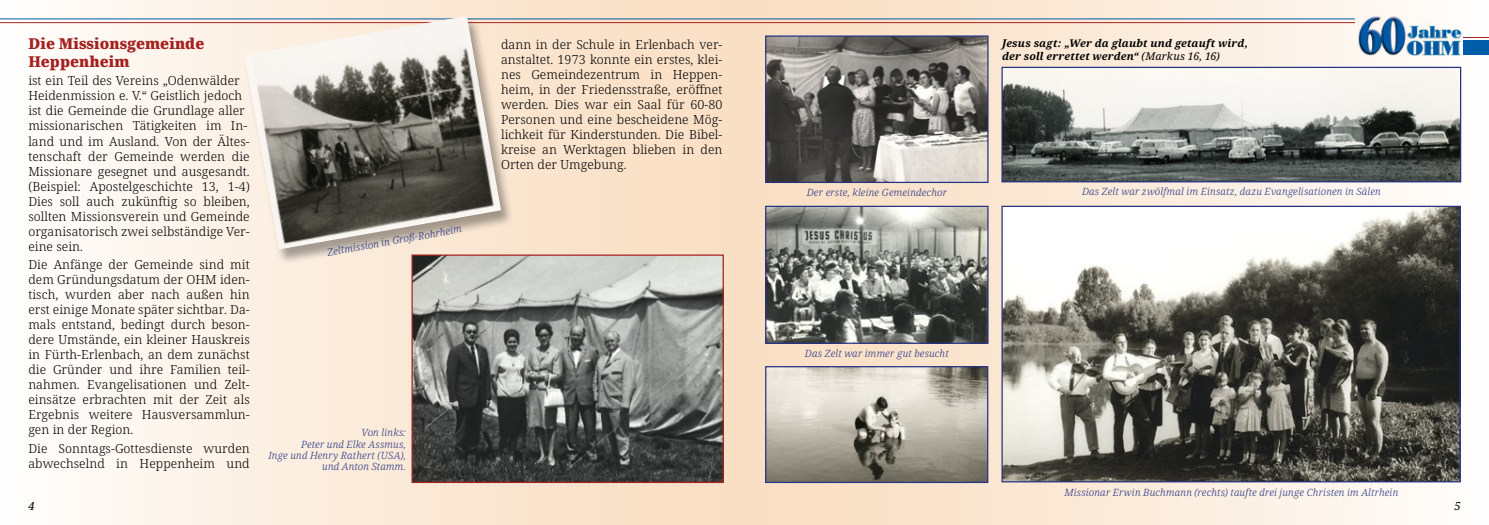
<style>
.page{position:relative;width:1489px;height:525px;background:#fff}
.page>*{position:absolute;margin:0;border:0;box-sizing:border-box;transform-origin:0 0}
.t1{font:900 15px/18px "Noto Serif";color:#a42220}
.t2{font:300 12.5px/15px "Noto Serif";letter-spacing:.005em;color:#000}
.t3{font:italic 11.25px "Noto Serif";color:#000}
.t4{font:italic 700 10.62px/12.8px "Noto Serif";letter-spacing:.015em;color:#000}
.t5{font:italic 300 10px/11.2px "Noto Serif";letter-spacing:.015em;color:#253483;text-align:right}
.s1{font-weight:400}
</style>
<div class="page">
<div style="left:0;top:0;width:744px;height:524px;background:linear-gradient(to right,#fffcfa,#f9dcbf)"></div>
<svg style="left:744px;top:0;width:719px;height:524px"></svg>
<img style="left:1356px;top:14px;width:106px;height:41px">
<div style="left:1462px;top:40px;width:26px;height:15px;background:#005ca9"></div>
<svg style="left:1462px;top:37px;width:26px;height:1px"></svg>
<hr style="left:0;top:18px;width:1354px;height:1px;background:#005ca9">
<hr style="left:0;top:22px;width:1354px;height:1px;background:#a42220">
<div style="left:244px;top:17px;width:271px;height:249px;background:#000;opacity:.35"></div>
<img style="left:244px;top:16px;width:257px;height:233px">
<img style="left:413px;top:256px;width:308px;height:225px">
<div style="left:411px;top:254px;width:312px;height:229px;border:1px solid #a42220"></div>
<img style="left:767px;top:208px;width:219px;height:133px">
<div style="left:765px;top:206px;width:223px;height:137px;border:1px solid #253483"></div>
<img style="left:767px;top:37px;width:219px;height:144px">
<div style="left:765px;top:35px;width:223px;height:148px;border:1px solid #253483"></div>
<img style="left:1003px;top:208px;width:455px;height:272px">
<div style="left:1001px;top:206px;width:459px;height:276px;border:1px solid #253483"></div>
<img style="left:1003px;top:69px;width:455px;height:111px">
<div style="left:1001px;top:67px;width:459px;height:115px;border:1px solid #253483"></div>
<img style="left:767px;top:368px;width:219px;height:113px">
<div style="left:765px;top:366px;width:223px;height:117px;border:1px solid #253483"></div>
<p class="t1" style="left:28px;top:35px;width:177px">Die Missionsgemeinde<br>Heppenheim</p>
<p class="t2" style="left:28px;top:74px;width:223px">ist ein Teil des Vereins „Odenwälder Heidenmission e. V.“ Geistlich jedoch ist die Gemeinde die Grundlage aller missionarischen Tätigkeiten im In&shy;land und im Ausland. Von der Ältes&shy;tenschaft der Gemeinde werden die Missionare gesegnet und ausgesandt. (Beispiel: Apostelgeschichte 13, 1-4)<br>Dies soll auch zukünftig so bleiben, sollten Missionsverein und Gemeinde organisatorisch zwei selbständige Ver&shy;eine sein.</p>
<p class="t2" style="left:28px;top:257px;width:223px;text-align:justify">Die Anfänge der Gemeinde sind mit dem Gründungsdatum der OHM iden&shy;tisch, wurden aber nach außen hin erst einige Monate später sichtbar. Da&shy;mals entstand, bedingt durch beson&shy;dere Umstände, ein kleiner Hauskreis in Fürth-Erlenbach, an dem zunächst die Gründer und ihre Familien teil&shy;nahmen. Evangelisationen und Zelt&shy;einsätze erbrachten mit der Zeit als Ergebnis weitere Hausversammlun&shy;gen in der Region.</p>
<p class="t2" style="left:28px;top:441px;width:223px">Die Sonntags-Gottesdienste wurden abwechselnd in Heppenheim und</p>
<p class="t5" style="left:326px;top:247px;width:138px;rotate:-10deg">Zeltmission in Groß-Rohrheim</p>
<p class="t5" style="left:268px;top:427px;width:139px">Von links:<br>Peter und Elke Assmus,<br>Inge und Henry Rathert (USA), und Anton Stamm.</p>
<p class="t2" style="left:501px;top:37px;width:223px;text-align:justify">dann in der Schule in Erlenbach ver&shy;anstaltet. 1973 konnte ein erstes, klei&shy;nes Gemeindezentrum in Heppen&shy;heim, in der Friedensstraße, eröffnet werden. Dies war ein Saal für 60-80<br>Personen und eine bescheidene Mög&shy;lichkeit für Kinderstunden. Die Bibel&shy;kreise an Werktagen blieben in den Orten der Umgebung.</p>
<p class="t5" style="left:806px;top:187px;width:142px">Der erste, kleine Gemeindechor</p>
<p class="t4" style="left:1002px;top:37px;width:247px">Jesus sagt: „Wer da glaubt und getauft wird, der soll errettet werden“ <span class="s1">(Markus 16, 16)</span></p>
<p class="t5" style="left:1081px;top:186px;width:300px">Das Zelt war zwölfmal im Einsatz, dazu Evangelisationen in Sälen</p>
<p class="t5" style="left:805px;top:347px;width:145px">Das Zelt war immer gut besucht</p>
<p class="t5" style="left:1064px;top:486px;width:335px">Missionar Erwin Buchmann (rechts) taufte drei junge Christen im Altrhein</p>
<p class="t3" style="left:28px;top:498px;width:8px">4</p>
<p class="t3" style="left:1454px;top:498px;width:8px">5</p>
</div>
